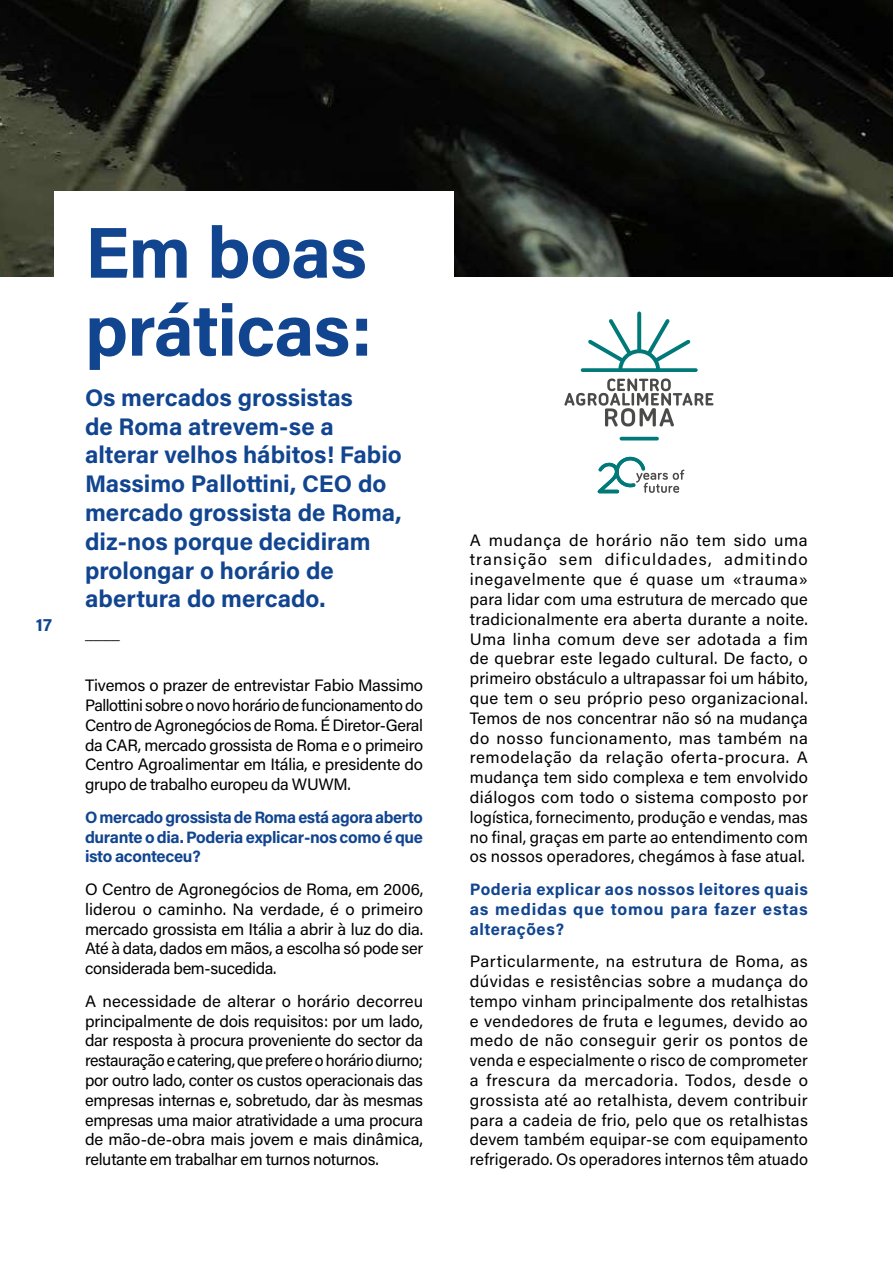
<style>
.page{position:relative;width:893px;height:1263px;background:#fff}
.page>*{position:absolute;margin:0;border:0;box-sizing:border-box;transform-origin:0 0}
.t1{font:700 72px/78px "Acumin Pro";letter-spacing:-.015em;color:#114590}
.t2{font:700 24px/28.8px "Acumin Pro";color:#114590}
.t3{font:700 18px "Acumin Pro";color:#114590}
.t4{font:16.5px/19.8px "Acumin Pro";letter-spacing:-.015em;color:#000;text-align:justify}
.t5{font:700 16.5px/19.8px "Acumin Pro";color:#114590;text-align:justify}
.t6{font:700 16.5px "Acumin Pro";color:#000}
</style>
<div class="page">
<img style="left:0;top:0;width:893px;height:276px">
<div style="left:54px;top:191px;width:400px;height:789px;background:#fff"></div>
<svg style="left:581px;top:311px;width:117px;height:61px"></svg>
<hr style="left:620px;top:437px;width:39px;height:3px;background:#007978;border-radius:2px">
<svg style="left:564px;top:378px;width:149px;height:49px"></svg>
<svg style="left:598px;top:457px;width:86px;height:36px"></svg>
<p class="t3" style="left:36px;top:612px;width:18px">17</p>
<h1 class="t1" style="left:85px;top:210px;width:289px">Em boas práticas:</h1>
<h2 class="t2" style="left:85px;top:382px;width:318px">Os mercados grossistas<br>de Roma atrevem-se a alterar velhos hábitos! Fabio<br>Massimo Pallottini, CEO do mercado grossista de Roma, diz-nos porque decidiram prolongar o horário de abertura do mercado.</h2>
<p class="t6" style="left:85px;top:621px;width:36px">____</p>
<p class="t4" style="left:85px;top:675px;width:340px">Tivemos o prazer de entrevistar Fabio Massimo Pallottini sobre o novo horário de funcionamento do Centro de Agronegócios de Roma. É Diretor-Geral da CAR, mercado grossista de Roma e o primeiro Centro Agroalimentar em Itália, e presidente do grupo de trabalho europeu da WUWM.</p>
<p class="t5" style="left:85px;top:806px;width:340px">O mercado grossista de Roma está agora aberto durante o dia. Poderia explicar-nos como é que isto aconteceu?</p>
<p class="t4" style="left:85px;top:879px;width:340px">O Centro de Agronegócios de Roma, em 2006, liderou o caminho. Na verdade, é o primeiro mercado grossista em Itália a abrir à luz do dia.<br>Até à data, dados em mãos, a escolha só pode ser considerada bem-sucedida.</p>
<p class="t4" style="left:85px;top:990px;width:340px">A necessidade de alterar o horário decorreu principalmente de dois requisitos: por um lado, dar resposta à procura proveniente do sector da restauração e catering, que prefere o horário diurno; por outro lado, conter os custos operacionais das empresas internas e, sobretudo, dar às mesmas empresas uma maior atratividade a uma procura de mão-de-obra mais jovem e mais dinâmica, relutante em trabalhar em turnos noturnos.</p>
<p class="t4" style="left:470px;top:529px;width:340px">A mudança de horário não tem sido uma transição sem dificuldades, admitindo inegavelmente que é quase um «trauma» para lidar com uma estrutura de mercado que tradicionalmente era aberta durante a noite.<br>Uma linha comum deve ser adotada a fim de quebrar este legado cultural. De facto, o primeiro obstáculo a ultrapassar foi um hábito, que tem o seu próprio peso organizacional.<br>Temos de nos concentrar não só na mudança do nosso funcionamento, mas também na remodelação da relação oferta-procura. A mudança tem sido complexa e tem envolvido diálogos com todo o sistema composto por logística, fornecimento, produção e vendas, mas no final, graças em parte ao entendimento com os nossos operadores, chegámos à fase atual.</p>
<p class="t5" style="left:470px;top:878px;width:340px">Poderia explicar aos nossos leitores quais as medidas que tomou para fazer estas alterações?</p>
<p class="t4" style="left:470px;top:951px;width:340px">Particularmente, na estrutura de Roma, as dúvidas e resistências sobre a mudança do tempo vinham principalmente dos retalhistas e vendedores de fruta e legumes, devido ao medo de não conseguir gerir os pontos de venda e especialmente o risco de comprometer a frescura da mercadoria. Todos, desde o grossista até ao retalhista, devem contribuir para a cadeia de frio, pelo que os retalhistas devem também equipar-se com equipamento refrigerado. Os operadores internos têm atuado</p>
</div>
